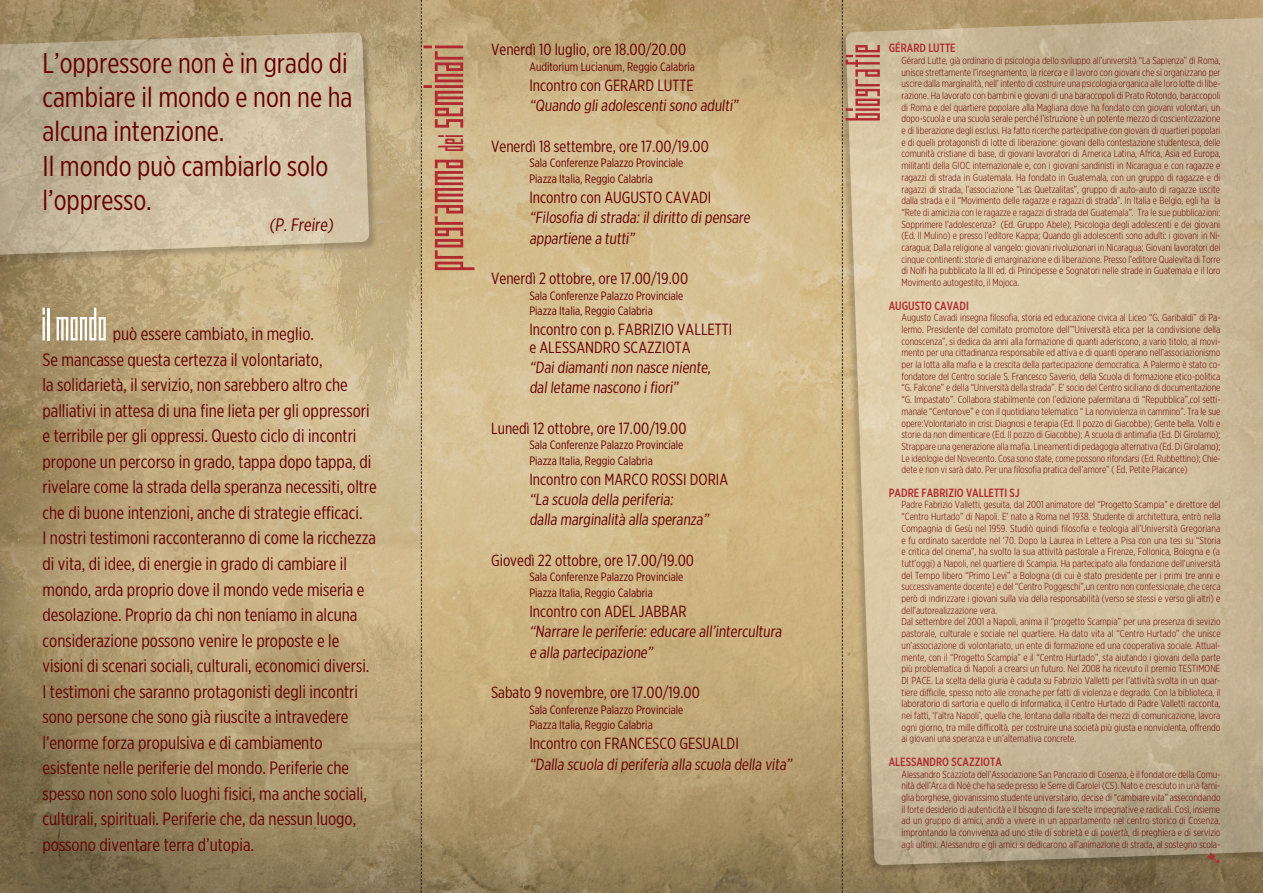
<style>
.page{position:relative;width:1263px;height:893px;background:#fff}
.page>*{position:absolute;margin:0;border:0;box-sizing:border-box;transform-origin:0 0}
.t1{font:72.6px "MEN'S COSME";color:#b02a2f}
.t2{font:62.4px "MEN'S COSME";color:#b02a2f}
.t3{font:60px "MEN'S COSME";color:#fff}
.t4{font:28.5px/34.2px "Gotham X Narrow";color:#600}
.t5{font:18px/25.5px "Gotham X Narrow";color:#600}
.t6{font:16.2px/20.2px "Gotham X Narrow";color:#600}
.t7{font:12.15px/15.5px "Gotham X Narrow";color:#600}
.t8{font:500 12px "Gotham X Narrow";color:#b02a2f}
.t9{font:300 10.2px/11.7px "Gotham X Narrow";color:#600;text-align:justify}
.s1{font-size:45.3px}
</style>
<div class="page">
<img style="left:422px;top:0;width:841px;height:893px">
<img style="left:0;top:0;width:421px;height:893px">
<div style="left:0;top:32px;width:378px;height:233px;background:#231f20;opacity:.75"></div>
<svg style="left:0;top:32px;width:369px;height:224px;background:#c5b799"></svg>
<div style="left:837px;top:18px;width:426px;height:856px;background:#231f20;opacity:.75"></div>
<svg style="left:845px;top:17px;width:418px;height:848px;background:#cebc9a"></svg>
<svg style="left:421px;top:0;width:1px;height:893px"></svg>
<svg style="left:842px;top:0;width:1px;height:893px"></svg>
<svg style="left:1207px;top:852px;width:13px;height:11px"></svg>
<h3 class="t4" style="left:43px;top:46px;width:311px">L’oppressore non è in grado di cambiare il mondo e non ne ha alcuna intenzione.<br>Il mondo può cambiarlo solo l’oppresso.</h3>
<h3 class="t5" style="left:269px;top:212px;width:68px">(P.Freire)</h3>
<h3 class="t3" style="left:43px;top:285px;width:67px">Il mondo</h3>
<p class="t5" style="left:43px;top:321px;width:336px;text-indent:70px">può essere cambiato, in meglio.<br>Se mancasse questa certezza il volontariato,<br>la solidarietà, il servizio, non sarebbero altro che palliativi in attesa di una fine lieta per gli oppressori e terribile per gli oppressi. Questo ciclo di incontri propone un percorso in grado, tappa dopo tappa, di rivelare come la strada della speranza necessiti, oltre che di buone intenzioni, anche di strategie efficaci.<br>I nostri testimoni racconteranno di come la ricchezza di vita, di idee, di energie in grado di cambiare il mondo, arda proprio dove il mondo vede miseria e desolazione. Proprio da chi non teniamo in alcuna considerazione possono venire le proposte e le visioni di scenari sociali, culturali, economici diversi.<br>I testimoni che saranno protagonisti degli incontri sono persone che sono già riuscite a intravedere l’enorme forza propulsiva e di cambiamento esistente nelle periferie del mondo. Periferie che spesso non sono solo luoghi fisici, ma anche sociali, culturali, spirituali. Periferie che, da nessun luogo, possono diventare terra d’utopia.</p>
<h3 class="t6" style="left:491px;top:40px;width:196px">Venerdì 10 luglio, ore 18.00/20.00</h3>
<p class="t7" style="left:529px;top:59px;width:167px">Auditorium Lucianum, Reggio Calabria</p>
<h3 class="t6" style="left:529px;top:75px;width:213px">Incontro con Gerard Lutte “Quando gliadolescentisono adulti”</h3>
<h3 class="t6" style="left:491px;top:136px;width:219px">Venerdì 18 settembre, ore 17.00/19.00</h3>
<p class="t7" style="left:529px;top:155px;width:155px">Sala Conferenze Palazzo Provinciale<br>Piazza Italia, Reggio Calabria</p>
<h3 class="t6" style="left:529px;top:187px;width:225px">Incontro con Augusto Cavadi “Filosofia distrada:ildiritto dipensare appartiene a tutti”</h3>
<h3 class="t6" style="left:491px;top:268px;width:198px">Venerdì 2 ottobre, ore 17.00/19.00</h3>
<p class="t7" style="left:529px;top:288px;width:155px">Sala Conferenze Palazzo Provinciale<br>Piazza Italia, Reggio Calabria</p>
<h3 class="t6" style="left:529px;top:321px;width:202px;line-height:17.1px">Incontro con p. Fabrizio Valletti e Alessandro Scazziota</h3>
<h3 class="t6" style="left:529px;top:357px;width:185px">“Daidiamantinon nasce niente, dalletame nascono ifiori”</h3>
<h3 class="t6" style="left:491px;top:418px;width:197px">Lunedì 12 ottobre, ore 17.00/19.00</h3>
<p class="t7" style="left:529px;top:437px;width:155px">Sala Conferenze Palazzo Provinciale<br>Piazza Italia, Reggio Calabria</p>
<h3 class="t6" style="left:529px;top:469px;width:186px">Incontro con Marco Rossi Doria “La scuola della periferia:<br>dalla marginalità alla speranza”</h3>
<h3 class="t6" style="left:491px;top:550px;width:204px">Giovedì 22 ottobre, ore 17.00/19.00</h3>
<p class="t7" style="left:529px;top:569px;width:155px">Sala Conferenze Palazzo Provinciale<br>Piazza Italia, Reggio Calabria</p>
<h3 class="t6" style="left:529px;top:601px;width:256px">Incontro con Adel Jabbar<br>“Narrare le periferie:educare all’intercultura e alla partecipazione”</h3>
<h3 class="t6" style="left:491px;top:682px;width:210px">Sabato 9 novembre, ore 17.00/19.00</h3>
<p class="t7" style="left:529px;top:702px;width:155px">Sala Conferenze Palazzo Provinciale<br>Piazza Italia, Reggio Calabria</p>
<h3 class="t6" style="left:529px;top:733px;width:266px">Incontro con Francesco Gesualdi<br>“Dalla scuola diperiferia alla scuola della vita”</h3>
<h1 class="t1" style="left:396px;top:270px;width:229px;rotate:-90deg">Programma <span class="s1">dei</span> seminari</h1>
<h2 class="t2" style="left:822px;top:121px;width:79px;rotate:-90deg">biografie</h2>
<p class="t8" style="left:889px;top:41px;width:19px">GÉRARD</p>
<p class="t8" style="left:928px;top:41px;width:29px">LUTTE</p>
<p class="t9" style="left:901px;top:54px;width:321px">Gérard Lutte, già ordinario di psicologia dello sviluppo all’università “La Sapienza” di Roma, unisce strettamente l’insegnamento, la ricerca e il lavoro con giovani che si organizzano per uscire dalla marginalità, nell’ intento di costruire una psicologia organica alle loro lotte di libe&shy;razione. Ha lavorato con bambini e giovani di una baraccopoli di Prato Rotondo, baraccopoli di Roma e del quartiere popolare alla Magliana dove ha fondato con giovani volontari, un dopo-scuola e una scuola serale perché l’istruzione è un potente mezzo di coscientizzazione e di liberazione degli esclusi. Ha fatto ricerche partecipative con giovani di quartieri popolari e di quelli protagonisti di lotte di liberazione: giovani della contestazione studentesca, delle comunità cristiane di base, di giovani lavoratori di America Latina, Africa, Asia ed Europa, militanti della GIOC internazionale e, con i giovani sandinisti in Nicaragua e con ragazze e ragazzi di strada in Guatemala. Ha fondato in Guatemala, con un gruppo di ragazze e di ragazzi di strada, l’associazione “Las Quetzalitas”, gruppo di auto-aiuto di ragazze uscite dalla strada e il “Movimento delle ragazze e ragazzi di strada”. In Italia e Belgio, egli ha la “Rete di amicizia con le ragazze e ragazzi di strada del Guatemala”. Tra le sue pubblicazioni:<br>Sopprimere l’adolescenza? (Ed. Gruppo Abele); Psicologia degli adolescenti e dei giovani (Ed. Il Mulino) e presso l’editore Kappa; Quando gli adolescenti sono adulti: i giovani in Ni&shy;caragua; Dalla religione al vangelo: giovani rivoluzionari in Nicaragua; Giovani lavoratori dei cinque continenti: storie di emarginazione e di liberazione. Presso l’editore Qualevita di Torre di Nolfi ha pubblicato la III ed. di Principesse e Sognatori nelle strade in Guatemala e il loro Movimento autogestito, il Mojoca.</p>
<p class="t8" style="left:889px;top:298px;width:58px">AUGUSTO CAVADI</p>
<p class="t9" style="left:901px;top:312px;width:321px">Augusto Cavadi insegna filosofia, storia ed educazione civica al Liceo “G. Garibaldi” di Pa&shy;lermo. Presidente del comitato promotore dell’”Università etica per la condivisione della conoscenza”, si dedica da anni alla formazione di quanti aderiscono, a vario titolo, al movi&shy;mento per una cittadinanza responsabile ed attiva e di quanti operano nell’associazionismo per la lotta alla mafia e la crescita della partecipazione democratica. A Palermo è stato co&shy;fondatore del Centro sociale S. Francesco Saverio, della Scuola di formazione etico-politica “G. Falcone” e della “Università della strada”. E’ socio del Centro siciliano di documentazione “G. Impastato”. Collabora stabilmente con l’edizione palermitana di “Repubblica”,col setti&shy;manale “Centonove” e con il quotidiano telematico “ La nonviolenza in cammino”. Tra le sue opere:Volontariato in crisi: Diagnosi e terapia (Ed. Il pozzo di Giacobbe); Gente bella. Volti e storie da non dimenticare (Ed. Il pozzo di Giacobbe); A scuola di antimafia (Ed. Di Girolamo); Strappare una generazione alla mafia. Lineamenti di pedagogia alternativa (Ed. Di Girolamo); Le ideologie del Novecento. Cosa sono state, come possono rifondarsi (Ed. Rubbettino); Chie&shy;dete e non vi sarà dato. Per una filosofia pratica dell’amore” ( Ed. Petite Plaicance)</p>
<p class="t8" style="left:889px;top:485px;width:13px">PADRE</p>
<p class="t8" style="left:921px;top:485px;width:12px">FABRIZIO</p>
<p class="t8" style="left:966px;top:485px;width:13px">VALLETTI</p>
<p class="t8" style="left:1010px;top:485px;width:6px">SJ</p>
<p class="t9" style="left:901px;top:499px;width:321px;text-align:left">Padre Fabrizio Valletti, gesuita, dal 2001 animatore del “Progetto Scampia” e direttore del “Centro Hurtado” di Napoli. E’ nato a Roma nel 1938. Studente di architettura, entrò nella Compagnia di Gesù nel 1959. Studiò quindi filosofia e teologia all’Università Gregoriana e fu ordinato sacerdote nel ‘70. Dopo la Laurea in Lettere a Pisa con una tesi su “Storia e critica del cinema”, ha svolto la sua attività pastorale a Firenze, Follonica, Bologna e (a tutt’oggi) a Napoli, nel quartiere di Scampia. Ha partecipato alla fondazione dell’università del Tempo libero “Primo Levi” a Bologna (di cui è stato presidente per i primi tre anni e successivamente docente) e del “Centro Poggeschi”,un centro non confessionale, che cerca però di indirizzare i giovani sulla via della responsabilità (verso se stessi e verso gli altri) e dell’autorealizzazione vera.<br>Dal settembre del 2001 a Napoli, anima il “progetto Scampia” per una presenza di sevizio pastorale, culturale e sociale nel quartiere. Ha dato vita al “Centro Hurtado” che unisce un’associazione di volontariato, un ente di formazione ed una cooperativa sociale. Attual&shy;mente, con il “Progetto Scampia” e il “Centro Hurtado”, sta aiutando i giovani della parte più problematica di Napoli a crearsi un futuro. Nel 2008 ha ricevuto il premio TESTIMONE DI PACE. La scelta della giuria è caduta su Fabrizio Valletti per l’attività svolta in un quar&shy;tiere difficile, spesso noto alle cronache per fatti di violenza e degrado. Con la biblioteca, il laboratorio di sartoria e quello di Informatica, il Centro Hurtado di Padre Valletti racconta, nei fatti, ‘l’altra Napoli’, quella che, lontana dalla ribalta dei mezzi di comunicazione, lavora ogni giorno, tra mille difficoltà, per costruire una società più giusta e nonviolenta, offrendo ai giovani una speranza e un’alternativa concrete.</p>
<p class="t8" style="left:889px;top:754px;width:14px">ALESSANDRO</p>
<p class="t8" style="left:951px;top:754px;width:12px">SCAZZIOTA</p>
<p class="t9" style="left:901px;top:768px;width:320px">Alessandro Scazziota dell’Associazione San Pancrazio di Cosenza, è il fondatore della Comu&shy;nità dell’Arca di Noè che ha sede presso le Serre di Carolei (CS). Nato e cresciuto in una fami&shy;glia borghese, giovanissimo studente universitario, decise di “cambiare vita” assecondando il forte desiderio di autenticità e il bisogno di fare scelte impegnative e radicali. Così, insieme ad un gruppo di amici, andò a vivere in un appartamento nel centro storico di Cosenza, improntando la convivenza ad uno stile di sobrietà e di povertà, di preghiera e di servizio agli ultimi. Alessandro e gli amici si dedicarono all’animazione di strada, al sostegno scola-</p>
</div>
